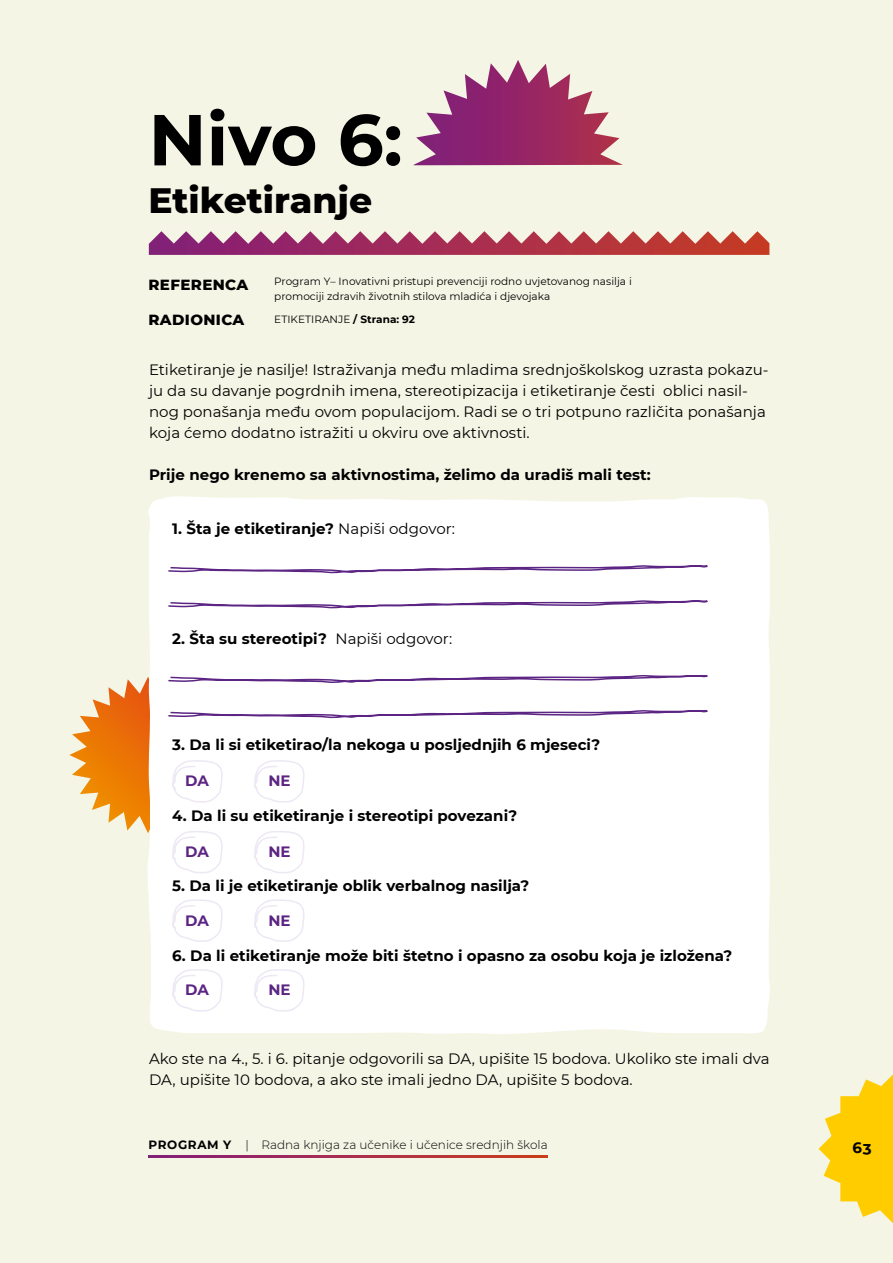
<style>
.page{position:relative;width:893px;height:1263px;background:#f5f5e6}
.page>*{position:absolute;margin:0;border:0;box-sizing:border-box;transform-origin:0 0}
.t1{font:700 72px "Montserrat";color:#000}
.t2{font:800 36px "Montserrat";color:#000}
.t3{font:15px/21px "Montserrat";letter-spacing:.005em;color:#000}
.t4{font:700 15px "Montserrat";letter-spacing:.005em;color:#000}
.t5{font:800 15px "Montserrat";letter-spacing:.025em;color:#000}
.t6{font:700 15px "Montserrat";color:#5c2483}
.t7{font:300 12px "Montserrat";letter-spacing:.005em;color:#000}
.t8{font:10.5px/15px "Montserrat";letter-spacing:.005em;color:#000}
.s1{font-weight:700}
.s2{font-weight:400}
</style>
<div class="page">
<svg style="left:819px;top:1074px;width:74px;height:149px"></svg>
<svg style="left:149px;top:1156px;width:398px;height:1px"></svg>
<svg style="left:414px;top:60px;width:209px;height:105px"></svg>
<svg style="left:149px;top:231px;width:620px;height:24px"></svg>
<div style="left:148px;top:496px;width:622px;height:538px;background:#fff"></div>
<svg style="left:172px;top:898px;width:52px;height:45px;background:#fcfcfd"></svg>
<svg style="left:172px;top:967px;width:52px;height:46px;background:#fcfcfd"></svg>
<svg style="left:254px;top:898px;width:52px;height:45px;background:#fcfcfd"></svg>
<svg style="left:254px;top:967px;width:52px;height:46px;background:#fcfcfd"></svg>
<svg style="left:167px;top:564px;width:546px;height:11px;background:#d9cce2"></svg>
<svg style="left:69px;top:674px;width:644px;height:200px;background:#f9f0eb"></svg>
<svg style="left:167px;top:599px;width:546px;height:11px;background:#d9cce2"></svg>
<h1 class="t1" style="left:148px;top:88px;width:256px">Nivo 6:</h1>
<h2 class="t2" style="left:148px;top:174px;width:225px">Etiketiranje</h2>
<p class="t5" style="left:148px;top:273px;width:101px">REFERENCA</p>
<p class="t5" style="left:148px;top:309px;width:97px">RADIONICA</p>
<p class="t8" style="left:274px;top:274px;width:359px">Program Y– Inovativni pristupi prevenciji rodno uvjetovanog nasilja i promociji zdravih životnih stilova mladića i djevojaka</p>
<p class="t8" style="left:274px;top:311px;width:142px">ETIKETIRANJE <span class="s1">/ Strana: 92</span></p>
<p class="t3" style="left:149px;top:359px;width:621px">Etiketiranje je nasilje! Istraživanja među mladima srednjoškolskog uzrasta pokazu&shy;ju da su davanje pogrdnih imena, stereotipizacija i etiketiranje česti oblici nasil&shy;nog ponašanja među ovom populacijom. Radi se o tri potpuno različita ponašanja koja ćemo dodatno istražiti u okviru ove aktivnosti.</p>
<p class="t4" style="left:149px;top:464px;width:503px">Prije nego krenemo sa aktivnostima, želimo da uradiš mali test:</p>
<p class="t4" style="left:172px;top:518px;width:284px">1. Šta je etiketiranje? <span class="s2">Napiši odgovor:</span></p>
<p class="t4" style="left:172px;top:628px;width:281px">2. Šta su stereotipi? <span class="s2">Napiši odgovor:</span></p>
<p class="t4" style="left:172px;top:734px;width:430px">3. Da li si etiketirao/la nekoga u posljednjih 6 mjeseci?</p>
<p class="t6" style="left:185px;top:770px;width:25px">DA</p>
<p class="t6" style="left:268px;top:770px;width:24px">NE</p>
<p class="t4" style="left:172px;top:804px;width:347px">4. Da li su etiketiranje i stereotipi povezani?</p>
<p class="t6" style="left:185px;top:841px;width:25px">DA</p>
<p class="t6" style="left:268px;top:841px;width:24px">NE</p>
<p class="t4" style="left:172px;top:875px;width:359px">5. Da li je etiketiranje oblik verbalnog nasilja?</p>
<p class="t6" style="left:185px;top:909px;width:25px">DA</p>
<p class="t6" style="left:268px;top:909px;width:24px">NE</p>
<p class="t4" style="left:172px;top:945px;width:562px">6. Da li etiketiranje može biti štetno i opasno za osobu koja je izložena?</p>
<p class="t6" style="left:185px;top:979px;width:25px">DA</p>
<p class="t6" style="left:268px;top:979px;width:24px">NE</p>
<p class="t3" style="left:149px;top:1048px;width:622px">Ako ste na 4., 5. i 6. pitanje odgovorili sa DA, upišite 15 bodova. Ukoliko ste imali dva<br>DA, upišite 10 bodova, a ako ste imali jedno DA, upišite 5 bodova.</p>
<p class="t7" style="left:148px;top:1136px;width:401px"><span class="s1">PROGRAM Y</span> | Radna knjiga za učenike i učenice srednjih škola</p>
<p class="t4" style="left:853px;top:1136px;width:21px">63</p>
</div>
